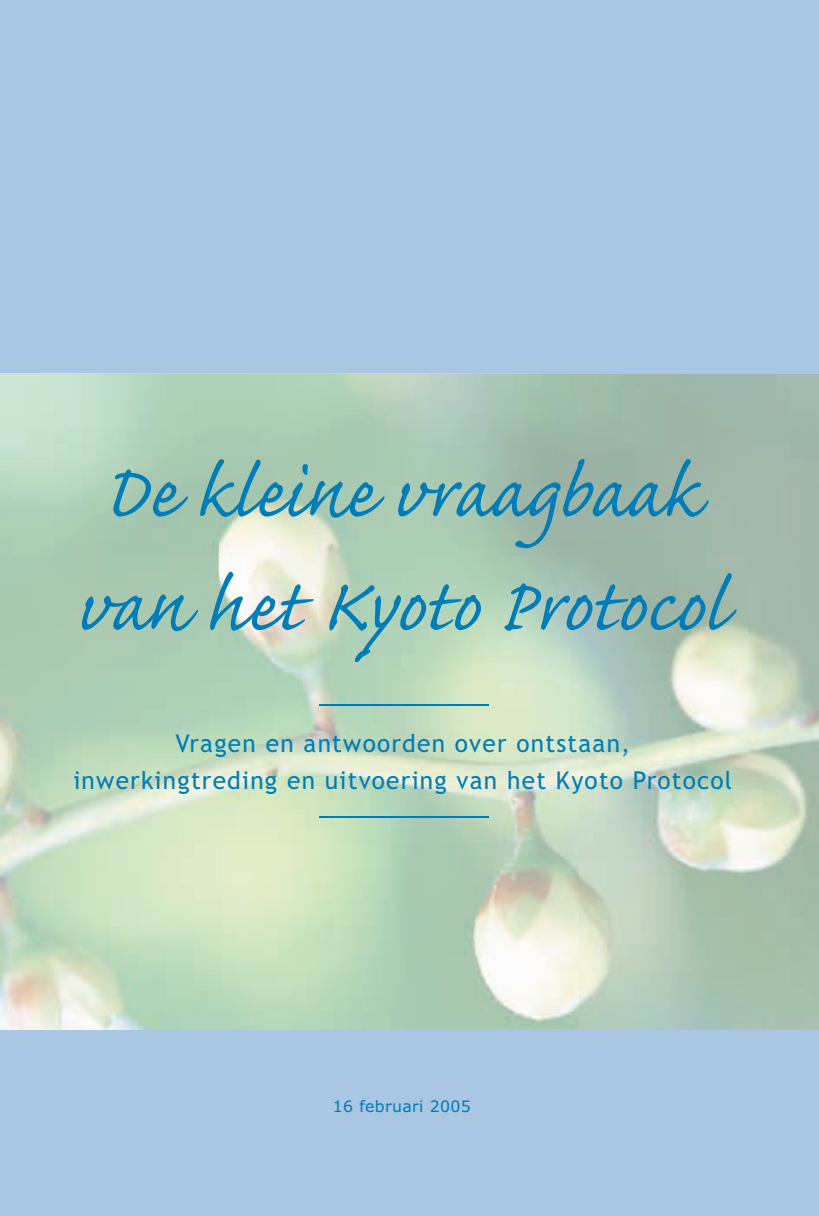
<style>
.page{position:relative;width:819px;height:1216px;background:#fff}
.page>*{position:absolute;margin:0;border:0;box-sizing:border-box;transform-origin:0 0}
.t1{font:94.5px/113.4px "Caflisch Script";letter-spacing:-.01em;color:#007cb6}
.t2{font:24.5px/36.4px "Trebuchet MS";letter-spacing:.05em;color:#007cb6;text-align:center}
.t3{font:15.75px "Verdana";color:#007cb6}
</style>
<div class="page">
<div style="left:0;top:0;width:819px;height:1215px;background:#a9c6e2"></div>
<img style="left:0;top:373px;width:819px;height:656px">
<img style="left:219px;top:373px;width:361px;height:359px">
<img style="left:279px;top:731px;width:301px;height:298px">
<img style="left:579px;top:790px;width:240px;height:239px">
<hr style="left:319px;top:704px;width:169px;height:2px;background:#007cb6">
<hr style="left:319px;top:816px;width:169px;height:1px;background:#007cb6">
<h1 class="t1" style="left:76px;top:426px;width:651px">De kleine vraagbaak van het Kyoto Protocol</h1>
<p class="t2" style="left:73px;top:725px;width:660px">Vragen en antwoorden over ontstaan, inwerkingtreding en uitvoering van het Kyoto Protocol</p>
<p class="t3" style="left:365px;top:1095px;width:55px">ebruar</p>
<p class="t3" style="left:450px;top:1095px;width:22px">05</p>
</div>
